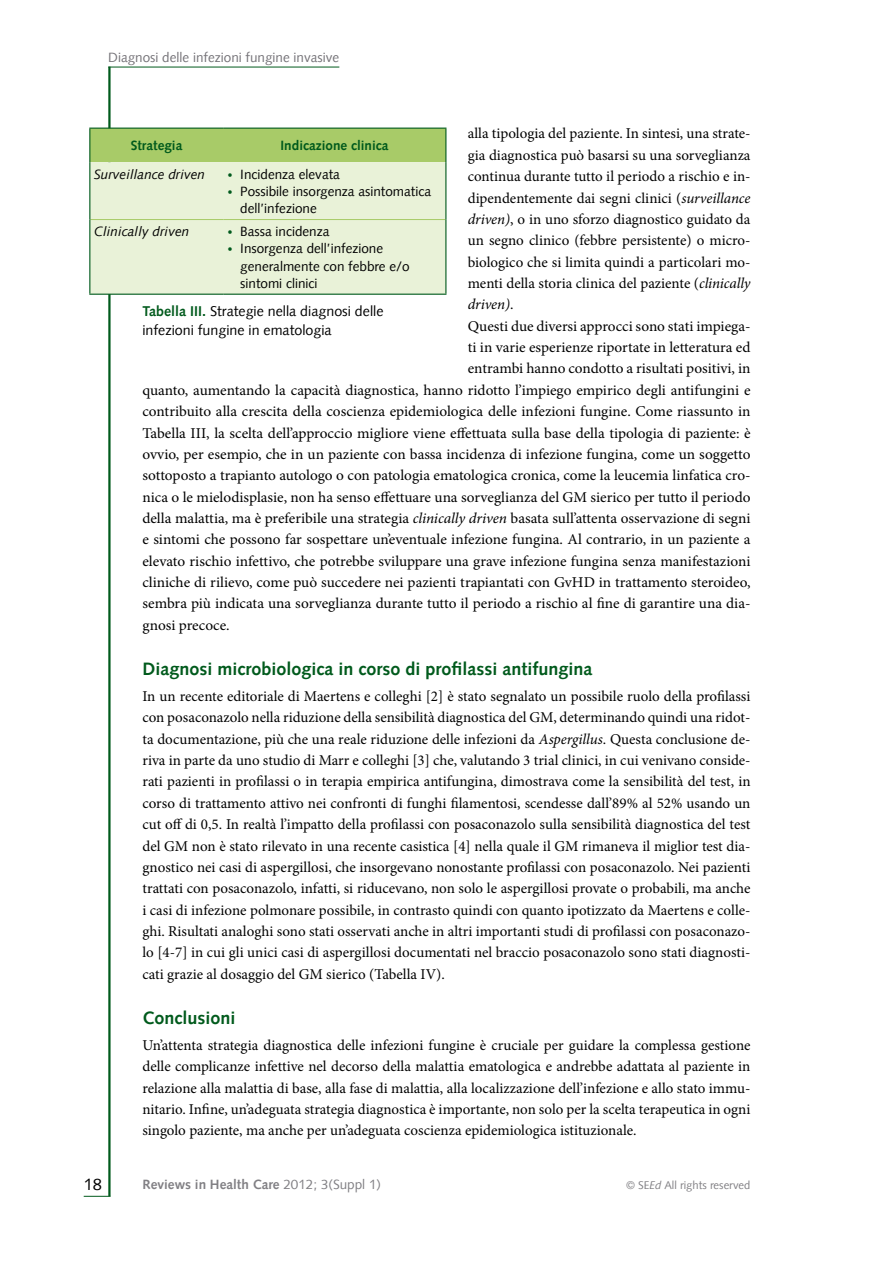
<style>
.page{position:relative;width:893px;height:1263px;background:#fff}
.page>*{position:absolute;margin:0;border:0;box-sizing:border-box;transform-origin:0 0}
.sottotitolo_2{font:700 18px "Syntax LT";color:#005a1c}
.t1{font:16.5px "Syntax LT";color:#000}
.testo{font:15px/21.3px "Minion Pro";color:#000;text-align:justify}
.t2{font:14.25px/18.8px "Syntax LT";color:#000}
.t3{font:13.5px/17.2px "Syntax LT";color:#000}
.t4{font:13.5px "Syntax LT";color:#757378}
.t5{font:italic 13.5px "Syntax LT";color:#000}
.t6{font:700 13.5px "Syntax LT";color:#818084}
.t7{font:700 13.5px "Syntax LT";color:#005a1c}
.t8{font:11.25px "Syntax LT";color:#818084}
.s1{font-style:italic}
.s2{font-family:"Minion Pro";color:#005a1c}
.s3{font-weight:700;color:#005a1c}
.s4{font-weight:400}
</style>
<div class="page">
<svg style="left:84px;top:1196px;width:27px;height:1px"></svg>
<hr style="left:108px;top:67px;width:3px;height:1129px;background:#005a1c">
<hr style="left:108px;top:67px;width:231px;height:1px;background:#005a1c">
<div style="left:90px;top:129px;width:355px;height:33px;background:#a8cb68"></div>
<div style="left:90px;top:162px;width:355px;height:132px;background:#e9f2d8"></div>
<hr style="left:90px;top:219px;width:133px;height:1px;background:#a8cb68">
<hr style="left:223px;top:219px;width:222px;height:1px;background:#a8cb68">
<hr style="left:89px;top:129px;width:1px;height:33px;background:#005a1c">
<hr style="left:89px;top:162px;width:1px;height:58px;background:#005a1c">
<hr style="left:89px;top:220px;width:1px;height:74px;background:#005a1c">
<hr style="left:445px;top:129px;width:1px;height:33px;background:#005a1c">
<hr style="left:445px;top:162px;width:1px;height:58px;background:#005a1c">
<hr style="left:445px;top:220px;width:1px;height:74px;background:#005a1c">
<hr style="left:89px;top:128px;width:134px;height:1px;background:#005a1c">
<hr style="left:223px;top:128px;width:223px;height:1px;background:#005a1c">
<hr style="left:89px;top:294px;width:134px;height:1px;background:#005a1c">
<hr style="left:223px;top:294px;width:223px;height:1px;background:#005a1c">
<p class="t4" style="left:108px;top:50px;width:233px">Diagnosi delle infezioni fungine invasive</p>
<p class="testo" style="left:468px;top:123px;width:284px">alla tipologia del paziente. In sintesi, una strate&shy;gia diagnostica può basarsi su una sorveglianza continua durante tutto il periodo a rischio e in&shy;dipendentemente dai segni clinici (<span class="s1">surveillance driven)</span>, o in uno sforzo diagnostico guidato da un segno clinico (febbre persistente) o micro&shy;biologico che si limita quindi a particolari mo&shy;menti della storia clinica del paziente (<span class="s1">clinically driven)</span>.</p>
<p class="testo" style="left:468px;top:315px;width:284px">Questi due diversi approcci sono stati impiega-</p>
<p class="testo" style="left:468px;top:337px;width:284px">ti in varie esperienze riportate in letteratura ed</p>
<p class="testo" style="left:468px;top:358px;width:284px">entrambi hanno condotto a risultati positivi, in</p>
<p class="testo" style="left:142px;top:379px;width:610px">quanto, aumentando la capacità diagnostica, hanno ridotto l’impiego empirico degli antifungini e</p>
<p class="testo" style="left:142px;top:401px;width:610px">contribuito alla crescita della coscienza epidemiologica delle infezioni fungine. Come riassunto in</p>
<p class="testo" style="left:142px;top:422px;width:610px">Tabella III, la scelta dell’approccio migliore viene effettuata sulla base della tipologia di paziente: è</p>
<p class="testo" style="left:142px;top:443px;width:610px">ovvio, per esempio, che in un paziente con bassa incidenza di infezione fungina, come un soggetto</p>
<p class="testo" style="left:142px;top:465px;width:610px">sottoposto a trapianto autologo o con patologia ematologica cronica, come la leucemia linfatica cro-</p>
<p class="testo" style="left:142px;top:486px;width:610px">nica o le mielodisplasie, non ha senso effettuare una sorveglianza del GM sierico per tutto il periodo</p>
<p class="testo" style="left:142px;top:508px;width:610px">della malattia, ma è preferibile una strategia <span class="s1">clinically driven</span> basata sull’attenta osservazione di segni</p>
<p class="testo" style="left:142px;top:529px;width:609px">e sintomi che possono far sospettare un’eventuale infezione fungina. Al contrario, in un paziente a</p>
<p class="testo" style="left:142px;top:550px;width:610px">elevato rischio infettivo, che potrebbe sviluppare una grave infezione fungina senza manifestazioni</p>
<p class="testo" style="left:142px;top:572px;width:610px">cliniche di rilievo, come può succedere nei pazienti trapiantati con GvHD in trattamento steroideo,</p>
<p class="testo" style="left:142px;top:593px;width:610px">sembra più indicata una sorveglianza durante tutto il periodo a rischio al fine di garantire una dia-</p>
<p class="testo" style="left:142px;top:614px;width:89px">gnosi precoce.</p>
<p class="sottotitolo_2" style="left:142px;top:659px;width:452px">Diagnosi microbiologica in corso di profilassi antifungina</p>
<p class="testo" style="left:142px;top:686px;width:610px">In un recente editoriale di Maertens e colleghi [2] è stato segnalato un possibile ruolo della profilassi con posaconazolo nella riduzione della sensibilità diagnostica del GM, determinando quindi una ridot&shy;ta documentazione, più che una reale riduzione delle infezioni da <span class="s1">Aspergillus</span>. Questa conclusione de&shy;riva in parte da uno studio di Marr e colleghi [3] che, valutando 3 trial clinici, in cui venivano conside&shy;rati pazienti in profilassi o in terapia empirica antifungina, dimostrava come la sensibilità del test, in corso di trattamento attivo nei confronti di funghi filamentosi, scendesse dall’89% al 52% usando un cut off di 0,5. In realtà l’impatto della profilassi con posaconazolo sulla sensibilità diagnostica del test del GM non è stato rilevato in una recente casistica [4] nella quale il GM rimaneva il miglior test dia&shy;gnostico nei casi di aspergillosi, che insorgevano nonostante profilassi con posaconazolo. Nei pazienti trattati con posaconazolo, infatti, si riducevano, non solo le aspergillosi provate o probabili, ma anche i casi di infezione polmonare possibile, in contrasto quindi con quanto ipotizzato da Maertens e colle&shy;ghi. Risultati analoghi sono stati osservati anche in altri importanti studi di profilassi con posaconazo&shy;lo [4-7] in cui gli unici casi di aspergillosi documentati nel braccio posaconazolo sono stati diagnosti&shy;cati grazie al dosaggio del GM sierico (Tabella IV).</p>
<p class="sottotitolo_2" style="left:142px;top:1008px;width:95px">Conclusioni</p>
<p class="testo" style="left:142px;top:1034px;width:610px">Un’attenta strategia diagnostica delle infezioni fungine è cruciale per guidare la complessa gestione delle complicanze infettive nel decorso della malattia ematologica e andrebbe adattata al paziente in relazione alla malattia di base, alla fase di malattia, alla localizzazione dell’infezione e allo stato immu&shy;nitario. Infine, un’adeguata strategia diagnostica è importante, non solo per la scelta terapeutica in ogni singolo paziente, ma anche per un’adeguata coscienza epidemiologica istituzionale.</p>
<p class="t7" style="left:131px;top:138px;width:53px">Strategia</p>
<p class="t7" style="left:281px;top:138px;width:110px">Indicazione clinica</p>
<p class="t5" style="left:94px;top:166px;width:113px">Surveillance driven</p>
<p class="t3" style="left:227px;top:165px;width:114px"><span class="s2">•</span> Incidenza elevata</p>
<p class="t3" style="left:240px;top:183px;width:192px;text-indent:-13px"><span class="s2">•</span> Possibile insorgenza asintomatica dell’infezione</p>
<p class="t5" style="left:94px;top:223px;width:97px">Clinically driven</p>
<p class="t3" style="left:227px;top:223px;width:104px"><span class="s2">•</span> Bassa incidenza</p>
<p class="t3" style="left:240px;top:240px;width:171px;text-indent:-13px"><span class="s2">•</span> Insorgenza dell’infezione generalmente con febbre e/o sintomi clinici</p>
<p class="t2" style="left:142px;top:302px;width:242px"><span class="s3">Tabella III.</span> Strategie nella diagnosi delle infezioni fungine in ematologia</p>
<p class="t1" style="left:84px;top:1174px;width:20px">18</p>
<p class="t6" style="left:142px;top:1176px;width:240px">Reviews in Health Care <span class="s4">2012; 3(Suppl 1)</span></p>
<p class="t8" style="left:626px;top:1178px;width:126px">© SE<span class="s1">Ed</span> All rights reserved</p>
</div>
